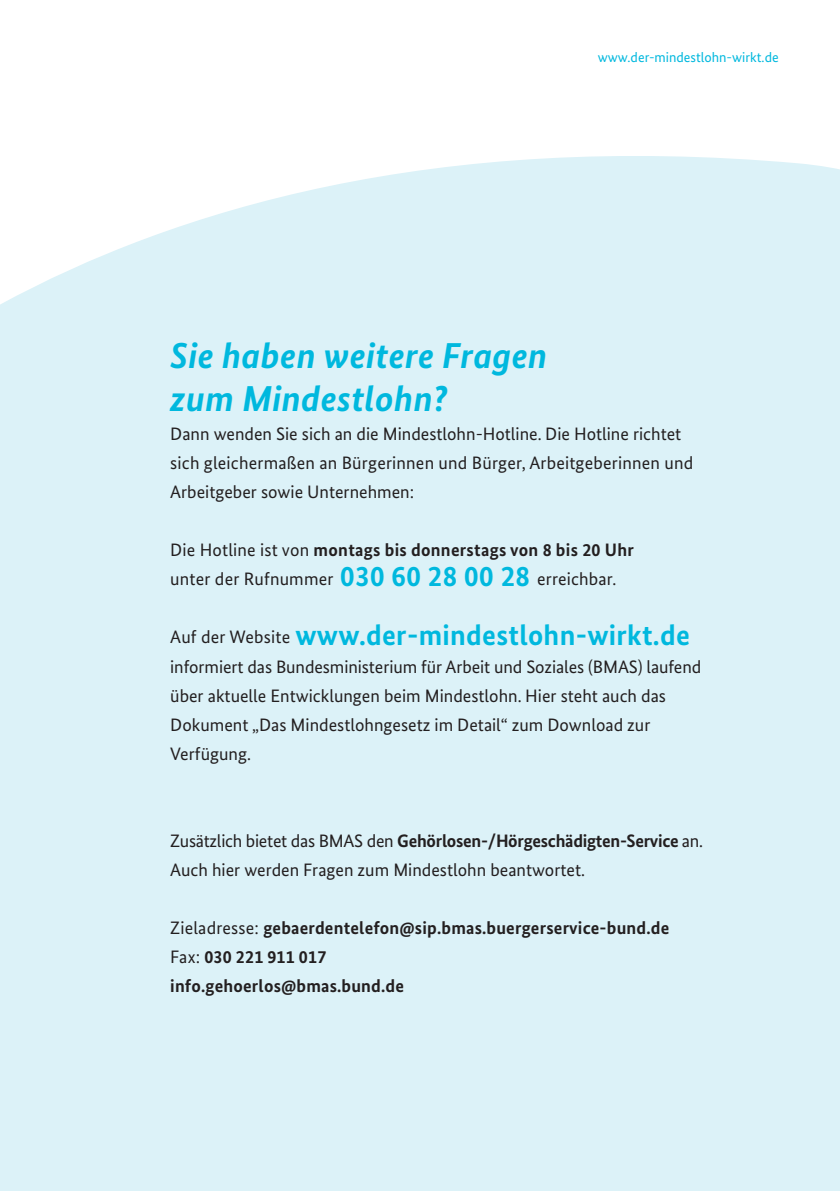
<style>
.page{position:relative;width:840px;height:1191px;background:#fff}
.page>*{position:absolute;margin:0;border:0;box-sizing:border-box;transform-origin:0 0}
.t1{font:italic 700 36px/43.2px "Bundes Sans";letter-spacing:.01em;color:#00b8de}
.t2{font:700 29px "Bundes Sans";letter-spacing:.01em;color:#00b8de}
.t3{font:18px/29px "Bundes Sans";color:#231f20}
.t4{font:700 18px/29px "Bundes Sans";letter-spacing:.01em;color:#231f20}
.t5{font:14px "Bundes Sans";color:#00b8de}
.s1{font-weight:700}
.s2{font-weight:700;font-size:29px;color:#00b8de}
.s3{font-weight:400;font-size:18px;color:#231f20}
.s4{font-weight:400}
</style>
<div class="page">
<div style="left:0;top:156px;width:839px;height:1035px;background:#dcf2f8"></div>
<p class="t5" style="left:597px;top:49px;width:182px">www.der-mindestlohn-wirkt.de</p>
<h2 class="t1" style="left:170px;top:334px;width:378px">Sie haben weitere Fragen zum Mindestlohn?</h2>
<p class="t3" style="left:170px;top:419px;width:524px">Dann wenden Sie sich an die Mindestlohn-Hotline. Die Hotline richtet sich gleichermaßen an Bürgerinnen und Bürger, Arbeitgeberinnen und<br>Arbeitgeber sowie Unternehmen:</p>
<p class="t3" style="left:170px;top:535px;width:465px">Die Hotline ist von <span class="s1">montags bis donnerstags von 8 bis 20 Uhr </span>unter der Rufnummer <span class="s2">030 60 28 00 28</span> erreichbar.</p>
<p class="t2" style="left:170px;top:617px;width:521px"><span class="s3">Auf der Website</span> www.der-mindestlohn-wirkt.de</p>
<p class="t3" style="left:170px;top:651px;width:532px">informiert das Bundesministerium für Arbeit und Soziales (BMAS) laufend über aktuelle Entwicklungen beim Mindestlohn. Hier steht auch das Dokument „Das Mindestlohngesetz im Detail“ zum Download zur Verfügung.</p>
<p class="t3" style="left:170px;top:825px;width:534px">Zusätzlich bietet das BMAS den <span class="s1">Gehörlosen-/Hörgeschädigten-Service</span> an.<br>Auch hier werden Fragen zum Mindestlohn beantwortet.</p>
<p class="t4" style="left:170px;top:912px;width:500px"><span class="s4">Zieladresse:</span> gebaerdentelefon@sip.bmas.buergerservice-bund.de<br><span class="s4">Fax:</span> 030 221 911 017<br>info.gehoerlos@bmas.bund.de</p>
</div>
